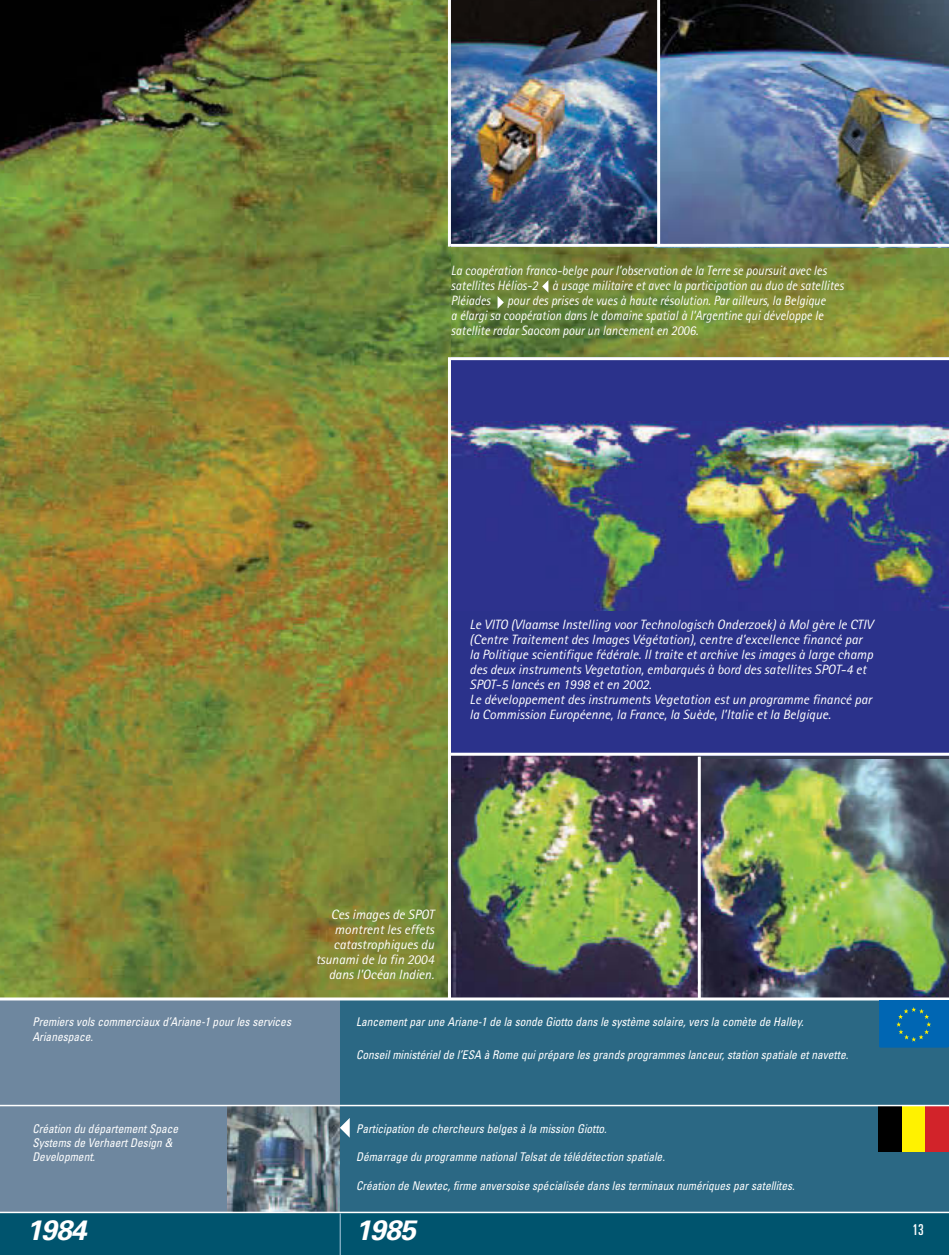
<style>
.page{position:relative;width:949px;height:1255px;background:#fff}
.page>*{position:absolute;margin:0;border:0;box-sizing:border-box;transform-origin:0 0}
.t1{font:italic 700 28.05px "Univers";letter-spacing:-.025em;color:#fff}
.t2{font:ultra-condensed 15px "Univers";color:#fff}
.t3{font:italic 13.5px/15px "Rotis Sans Serif";color:#fff;text-align:right}
.t4{font:italic 13.5px/15px "Rotis Sans Serif";color:#fff;scale:.92 1}
.t5{font:italic condensed 12px/14.2px "Univers";color:#fff;scale:.95 1}
</style>
<div class="page">
<img style="left:451px;top:247px;width:497px;height:110px">
<div style="left:451px;top:357px;width:497px;height:399px;background:#2b328b"></div>
<img style="left:451px;top:421px;width:497px;height:189px">
<img style="left:0;top:0;width:451px;height:997px">
<img style="left:657px;top:0;width:291px;height:247px">
<div style="left:0;top:1212px;width:948px;height:42px;background:#00546e"></div>
<div style="left:0;top:999px;width:340px;height:213px;background:#6e879f"></div>
<div style="left:340px;top:999px;width:608px;height:213px;background:#2b6884"></div>
<div style="left:878px;top:1106px;width:23px;height:45px;background:#000"></div>
<div style="left:901px;top:1106px;width:23px;height:45px;background:#fff200"></div>
<div style="left:924px;top:1106px;width:24px;height:45px;background:#d2232a"></div>
<img style="left:451px;top:755px;width:248px;height:242px">
<img style="left:700px;top:759px;width:248px;height:238px">
<hr style="left:0;top:997px;width:948px;height:3px;background:#fff">
<img style="left:451px;top:0;width:206px;height:247px">
<img style="left:227px;top:1106px;width:113px;height:105px">
<hr style="left:0;top:1211px;width:948px;height:2px;background:#fff">
<hr style="left:0;top:1104px;width:948px;height:2px;background:#fff">
<hr style="left:698px;top:756px;width:1px;height:242px;background:#fff">
<hr style="left:449px;top:357px;width:1px;height:641px;background:#fff">
<hr style="left:340px;top:1213px;width:1px;height:41px;background:#afcde1">
<svg style="left:340px;top:1118px;width:10px;height:19px"></svg>
<hr style="left:451px;top:245px;width:497px;height:1px;background:#fff">
<hr style="left:451px;top:754px;width:497px;height:1px;background:#fff">
<hr style="left:449px;top:0;width:1px;height:246px;background:#fff">
<hr style="left:451px;top:358px;width:497px;height:1px;background:#fff">
<hr style="left:658px;top:0;width:1px;height:247px;background:#fff">
<svg style="left:542px;top:280px;width:12px;height:13px"></svg>
<svg style="left:491px;top:296px;width:12px;height:12px"></svg>
<svg style="left:879px;top:1000px;width:68px;height:47px;background:#79a85d"></svg>
<p class="t4" style="left:451px;top:263px;width:428px">La coopération franco-belge pour l’observation de la Terre se poursuit avec les satellites Hélios-2 à usage militaire et avec la participation au duo de satellites Pléiades pour des prises de vues à haute résolution. Par ailleurs, la Belgique<br>a élargi sa coopération dans le domaine spatial à l’Argentine qui développe le satellite radar Saocom pour un lancement en 2006.</p>
<p class="t3" style="left:469px;top:617px;width:405px;text-align:left">Le VITO (Vlaamse Instelling voor Technologisch Onderzoek) à Mol gère le CTIV (Centre Traitement des Images Végétation), centre d’excellence financé par la Politique scientifique fédérale. Il traite et archive les images à large champ des deux instruments Vegetation, embarqués à bord des satellites SPOT-4 et SPOT-5 lancés en 1998 et en 2002.<br>Le développement des instruments Vegetation est un programme financé par la Commission Européenne, la France, la Suède, l’Italie et la Belgique.</p>
<p class="t5" style="left:32px;top:1014px;width:274px">Premiers vols commerciaux d’Ariane-1 pour les services<br>Arianespace.</p>
<p class="t5" style="left:32px;top:1121px;width:155px">Création du département Space<br>Systems de Verhaert Design &amp;<br>Development.</p>
<p class="t3" style="left:315px;top:906px;width:120px">Ces images de SPOT montrent les effets catastrophiques du tsunami de la fin 2004 dans l’Océan Indien.</p>
<p class="t5" style="left:356px;top:1014px;width:472px">Lancement par une Ariane-1 de la sonde Giotto dans le système solaire, vers la comète de Halley.</p>
<p class="t5" style="left:356px;top:1047px;width:519px">Conseil ministériel de l’ESA à Rome qui prépare les grands programmes lanceur, station spatiale et navette.</p>
<p class="t5" style="left:356px;top:1121px;width:265px">Participation de chercheurs belges à la mission Giotto.</p>
<p class="t5" style="left:356px;top:1149px;width:326px">Démarrage du programme national Telsat de télédétection spatiale.</p>
<p class="t5" style="left:356px;top:1178px;width:463px">Création de Newtec, firme anversoise spécialisée dans les terminaux numériques par satellites.</p>
<h1 class="t1" style="left:26px;top:1212px;width:62px">1984</h1>
<h1 class="t1" style="left:355px;top:1212px;width:62px">1985</h1>
<p class="t2" style="left:912px;top:1220px;width:13px">13</p>
</div>
